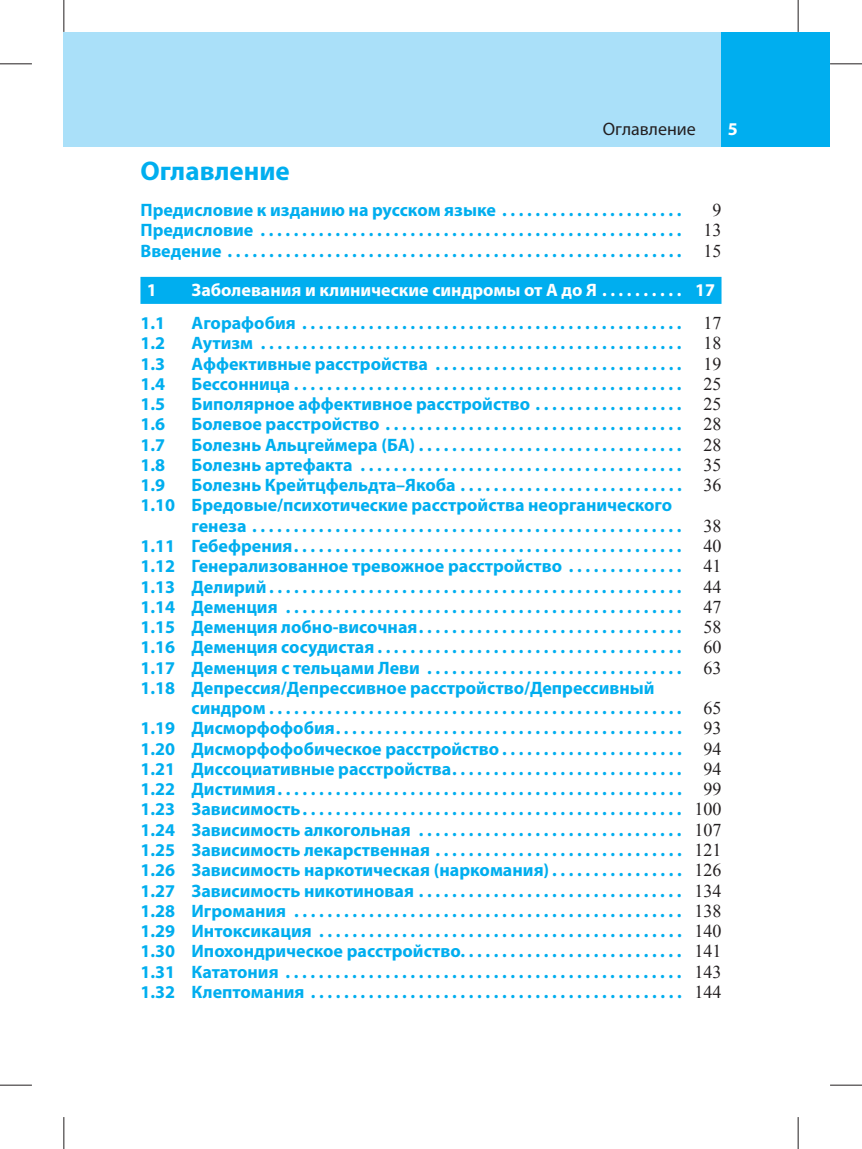
<style>
.page{position:relative;width:862px;height:1149px;background:#fff}
.page>*{position:absolute;margin:0;border:0;box-sizing:border-box;transform-origin:0 0}
.t1{font:700 27px "Myriad Pro";color:#00aeef}
.t2{font:700 18px/20.2px "Myriad Pro";color:#00aeef}
.t3{font:700 18px "Myriad Pro";color:#fff}
.t4{font:18px "Myriad Pro";color:#231f20}
.t5{font:18px "Times New Roman";color:#231f20}
.s1{font-family:"Times New Roman";font-weight:400;color:#231f20}
</style>
<div class="page">
<div style="left:64px;top:32px;width:765px;height:115px;background:#aae0f9"></div>
<div style="left:721px;top:32px;width:108px;height:115px;background:#00aeef"></div>
<div style="left:140px;top:277px;width:581px;height:27px;background:#00aeef"></div>
<hr style="left:0;top:63px;width:32px;height:1px;background:#231f20">
<hr style="left:829px;top:63px;width:32px;height:1px;background:#231f20">
<hr style="left:0;top:1084px;width:32px;height:1px;background:#231f20">
<hr style="left:829px;top:1084px;width:32px;height:1px;background:#231f20">
<hr style="left:63px;top:0;width:1px;height:32px;background:#231f20">
<hr style="left:63px;top:1116px;width:1px;height:32px;background:#231f20">
<hr style="left:797px;top:0;width:1px;height:32px;background:#231f20">
<hr style="left:797px;top:1116px;width:1px;height:32px;background:#231f20">
<p class="t4" style="left:602px;top:122px;width:94px">Оглавление</p>
<p class="t3" style="left:727px;top:122px;width:11px">5</p>
<h1 class="t1" style="left:140px;top:160px;width:151px">Оглавление</h1>
<p class="t2" style="left:140px;top:201px;width:542px">Предисловие к изданию на русском языке . . . . . . . . . . . . . . . . . . . . . .</p>
<p class="t5" style="left:712px;top:200px;width:10px">9</p>
<p class="t2" style="left:140px;top:221px;width:582px">Предисловие . . . . . . . . . . . . . . . . . . . . . . . . . . . . . . . . . . . . . . . . . . . . . . . . . . . <span class="s1">13<br></span>Введение . . . . . . . . . . . . . . . . . . . . . . . . . . . . . . . . . . . . . . . . . . . . . . . . . . . . . . . <span class="s1">15</span></p>
<p class="t3" style="left:147px;top:283px;width:11px">1</p>
<p class="t3" style="left:191px;top:283px;width:524px">Заболевания и клинические синдромы от А до Я . . . . . . . . . . 17</p>
<p class="t2" style="left:140px;top:314px;width:26px">1.1</p>
<p class="t2" style="left:191px;top:314px;width:531px">Агорафобия . . . . . . . . . . . . . . . . . . . . . . . . . . . . . . . . . . . . . . . . . . . . . . <span class="s1">17</span></p>
<p class="t2" style="left:140px;top:334px;width:26px">1.2</p>
<p class="t2" style="left:191px;top:334px;width:531px">Аутизм . . . . . . . . . . . . . . . . . . . . . . . . . . . . . . . . . . . . . . . . . . . . . . . . . . . <span class="s1">18</span></p>
<p class="t2" style="left:140px;top:355px;width:26px">1.3</p>
<p class="t2" style="left:191px;top:355px;width:531px">Аффективные расстройства . . . . . . . . . . . . . . . . . . . . . . . . . . . . . . <span class="s1">19</span></p>
<p class="t2" style="left:140px;top:375px;width:26px">1.4</p>
<p class="t2" style="left:191px;top:375px;width:531px">Бессонница . . . . . . . . . . . . . . . . . . . . . . . . . . . . . . . . . . . . . . . . . . . . . . . <span class="s1">25</span></p>
<p class="t2" style="left:140px;top:395px;width:26px">1.5</p>
<p class="t2" style="left:191px;top:395px;width:531px">Биполярное аффективное расстройство . . . . . . . . . . . . . . . . . . <span class="s1">25</span></p>
<p class="t2" style="left:140px;top:415px;width:26px">1.6</p>
<p class="t2" style="left:191px;top:415px;width:531px">Болевое расстройство . . . . . . . . . . . . . . . . . . . . . . . . . . . . . . . . . . . . <span class="s1">28</span></p>
<p class="t2" style="left:140px;top:436px;width:26px">1.7</p>
<p class="t2" style="left:191px;top:436px;width:531px">Болезнь Альцгеймера (БА) . . . . . . . . . . . . . . . . . . . . . . . . . . . . . . . . <span class="s1">28</span></p>
<p class="t2" style="left:140px;top:456px;width:26px">1.8</p>
<p class="t2" style="left:191px;top:456px;width:531px">Болезнь артефакта . . . . . . . . . . . . . . . . . . . . . . . . . . . . . . . . . . . . . . . <span class="s1">35</span></p>
<p class="t2" style="left:140px;top:476px;width:26px">1.9</p>
<p class="t2" style="left:140px;top:476px;width:582px;text-indent:51px">Болезнь Крейтцфельдта–Якоба . . . . . . . . . . . . . . . . . . . . . . . . . . . <span class="s1">36<br></span>1.10 Бредовые/психотические расстройства неорганического</p>
<p class="t2" style="left:140px;top:517px;width:582px;text-align:justify;text-indent:51px">генеза . . . . . . . . . . . . . . . . . . . . . . . . . . . . . . . . . . . . . . . . . . . . . . . . . . . . <span class="s1">38<br></span>1.11 Гебефрения. . . . . . . . . . . . . . . . . . . . . . . . . . . . . . . . . . . . . . . . . . . . . . . <span class="s1">40<br></span>1.12 Г енерализованное тревожное расстройство . . . . . . . . . . . . . . <span class="s1">41<br></span>1.13 Делирий . . . . . . . . . . . . . . . . . . . . . . . . . . . . . . . . . . . . . . . . . . . . . . . . . . <span class="s1">44<br></span>1.14 Деменция . . . . . . . . . . . . . . . . . . . . . . . . . . . . . . . . . . . . . . . . . . . . . . . . <span class="s1">47<br></span>1.15 Деменция лобно-височная. . . . . . . . . . . . . . . . . . . . . . . . . . . . . . . . <span class="s1">58<br></span>1.16 Деменция сосудистая . . . . . . . . . . . . . . . . . . . . . . . . . . . . . . . . . . . . . <span class="s1">60<br></span>1.17 Деменция с тельцами Леви . . . . . . . . . . . . . . . . . . . . . . . . . . . . . . . <span class="s1">63<br></span>1.18 Депрессия/Депрессивное расстройство/Депрессивный</p>
<p class="t2" style="left:140px;top:699px;width:582px;text-align:justify;text-indent:51px">синдром . . . . . . . . . . . . . . . . . . . . . . . . . . . . . . . . . . . . . . . . . . . . . . . . . . <span class="s1">65<br></span>1.19 Дисморфофобия. . . . . . . . . . . . . . . . . . . . . . . . . . . . . . . . . . . . . . . . . . <span class="s1">93<br></span>1.20 Дисморфофобическое расстройство . . . . . . . . . . . . . . . . . . . . . . <span class="s1">94<br></span>1.21 Диссоциативные расстройства. . . . . . . . . . . . . . . . . . . . . . . . . . . . <span class="s1">94<br></span>1.22 Дистимия. . . . . . . . . . . . . . . . . . . . . . . . . . . . . . . . . . . . . . . . . . . . . . . . . <span class="s1">99<br></span>1.23 Зависимость. . . . . . . . . . . . . . . . . . . . . . . . . . . . . . . . . . . . . . . . . . . . . . <span class="s1">100<br></span>1.24 Зависимость алкогольная . . . . . . . . . . . . . . . . . . . . . . . . . . . . . . . . <span class="s1">107<br></span>1.25 Зависимость лекарственная . . . . . . . . . . . . . . . . . . . . . . . . . . . . . . <span class="s1">121<br></span>1.26 Зависимость наркотическая (наркомания) . . . . . . . . . . . . . . . . <span class="s1">126<br></span>1.27 Зависимость никотиновая . . . . . . . . . . . . . . . . . . . . . . . . . . . . . . . . <span class="s1">134<br></span>1.28 Игромания . . . . . . . . . . . . . . . . . . . . . . . . . . . . . . . . . . . . . . . . . . . . . . . <span class="s1">138<br></span>1.29 Интоксикация . . . . . . . . . . . . . . . . . . . . . . . . . . . . . . . . . . . . . . . . . . . . <span class="s1">140<br></span>1.30 Ипохондрическое расстройство. . . . . . . . . . . . . . . . . . . . . . . . . . . <span class="s1">141<br></span>1.31 Кататония . . . . . . . . . . . . . . . . . . . . . . . . . . . . . . . . . . . . . . . . . . . . . . . . <span class="s1">143<br></span>1.32 Клептомания . . . . . . . . . . . . . . . . . . . . . . . . . . . . . . . . . . . . . . . . . . . . . <span class="s1">144</span></p>
</div>
